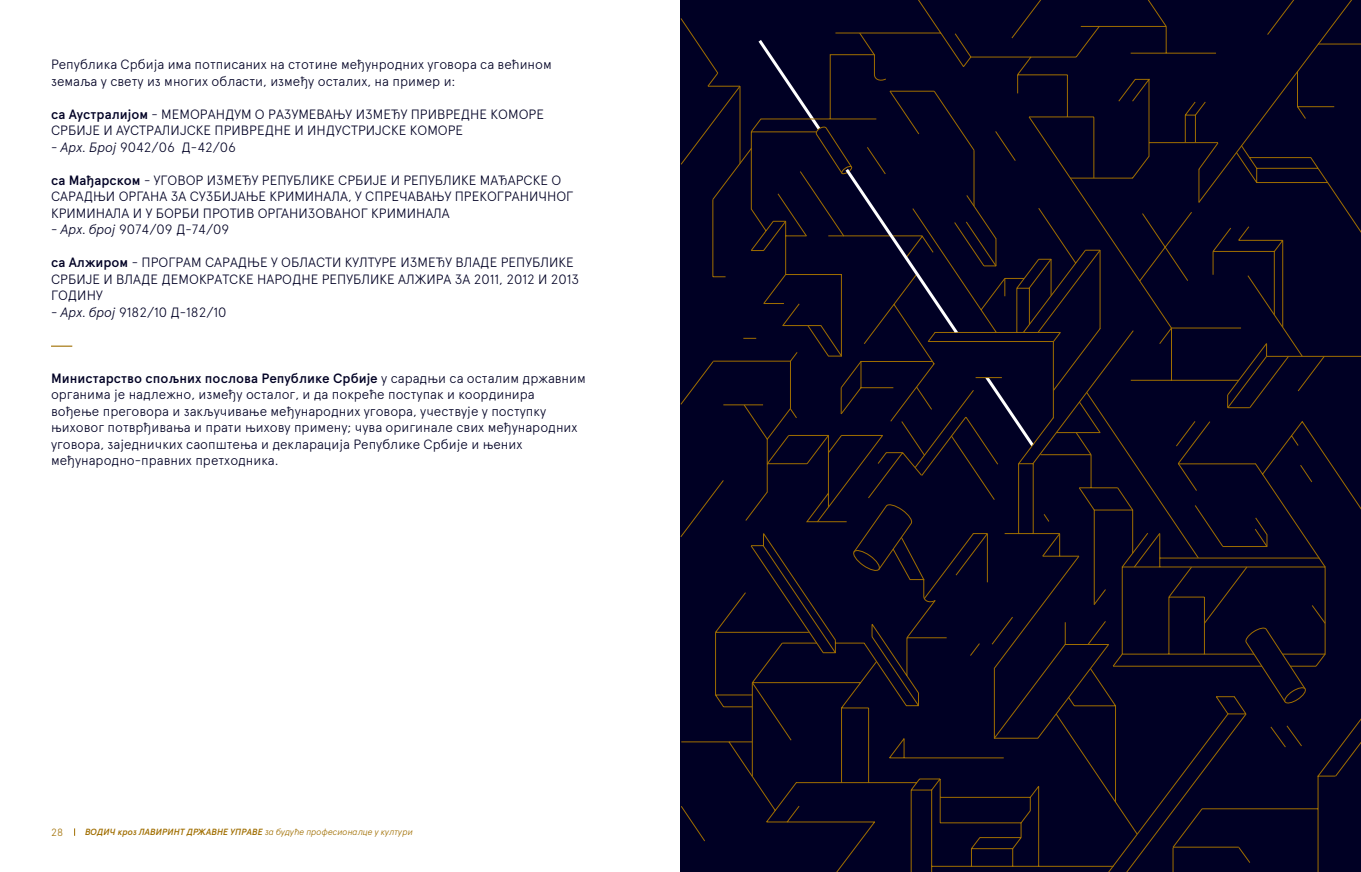
<style>
.page{position:relative;width:1361px;height:872px;background:#fff}
.page>*{position:absolute;margin:0;border:0;box-sizing:border-box;transform-origin:0 0}
.t1{font:300 13.5px/16.5px "Apercu Pro";color:#000024}
.t2{font:300 10.5px "Apercu Pro";color:#a06e00}
.t3{font:italic 600 9px "Apercu Pro";color:#a06e00}
.s1{font-weight:600}
.s2{font-style:italic}
.s3{font-weight:300}
</style>
<div class="page">
<hr style="left:51px;top:345px;width:21px;height:2px;background:#a06e00">
<div style="left:680px;top:0;width:681px;height:872px;background:#000024"></div>
<p class="t1" style="left:51px;top:55px;width:502px">Република Србија има потписаних на стотине међунродних уговора са већином земаља у свету из многих области, између осталих, на пример и:</p>
<p class="t1" style="left:51px;top:104px;width:494px"><span class="s1">са Аустралијом</span> - МЕМОРАНДУМ О РАЗУМЕВАЊУ ИЗМЕЂУ ПРИВРЕДНЕ КОМОРЕ<br>СРБИЈЕ И АУСТРАЛИЈСКЕ ПРИВРЕДНЕ И ИНДУСТРИЈСКЕ КОМОРЕ</p>
<p class="t1" style="left:51px;top:137px;width:186px">- <span class="s2">Арх. Број</span> 9042/06 Д-42/06</p>
<p class="t1" style="left:51px;top:170px;width:524px"><span class="s1">са Мађарском</span> - УГОВОР ИЗМЕЂУ РЕПУБЛИКЕ СРБИЈЕ И РЕПУБЛИКЕ МАЂАРСКЕ О<br>САРАДЊИ ОРГАНА ЗА СУЗБИЈАЊЕ КРИМИНАЛА, У СПРЕЧАВАЊУ ПРЕКОГРАНИЧНОГ<br>КРИМИНАЛА И У БОРБИ ПРОТИВ ОРГАНИЗОВАНОГ КРИМИНАЛА</p>
<p class="t1" style="left:51px;top:220px;width:180px">- <span class="s2">Арх. број</span> 9074/09 Д-74/09</p>
<p class="t1" style="left:51px;top:253px;width:530px"><span class="s1">са Алжиром</span> - ПРОГРАМ САРАДЊЕ У ОБЛАСТИ КУЛТУРЕ ИЗМЕЂУ ВЛАДЕ РЕПУБЛИКЕ<br>СРБИЈЕ И ВЛАДЕ ДЕМОКРАТСКЕ НАРОДНЕ РЕПУБЛИКЕ АЛЖИРА ЗА 2011, 2012 И 2013<br>ГОДИНУ</p>
<p class="t1" style="left:51px;top:302px;width:177px">- <span class="s2">Арх. број</span> 9182/10 Д-182/10</p>
<p class="t1" style="left:51px;top:368px;width:536px"><span class="s1">Министарство спољних послова Републике Србије</span> у сарадњи са осталим државним органима је надлежно, између осталог, и да покреће поступак и координира вођење преговора и закључивање међународних уговора, учествује у поступку њиховог потврђивања и прати њихову примену; чува оригинале свих међународних уговора, заједничких саопштења и декларација Републике Србије и њених међународно-правних претходника.</p>
<p class="t2" style="left:51px;top:824px;width:14px">28</p>
<p class="t3" style="left:85px;top:825px;width:329px">ВОДИЧ кроз ЛАВИРИНТ ДРЖАВНЕ УПРАВЕ <span class="s3">за будуће професионалце у култури</span></p>
</div>
